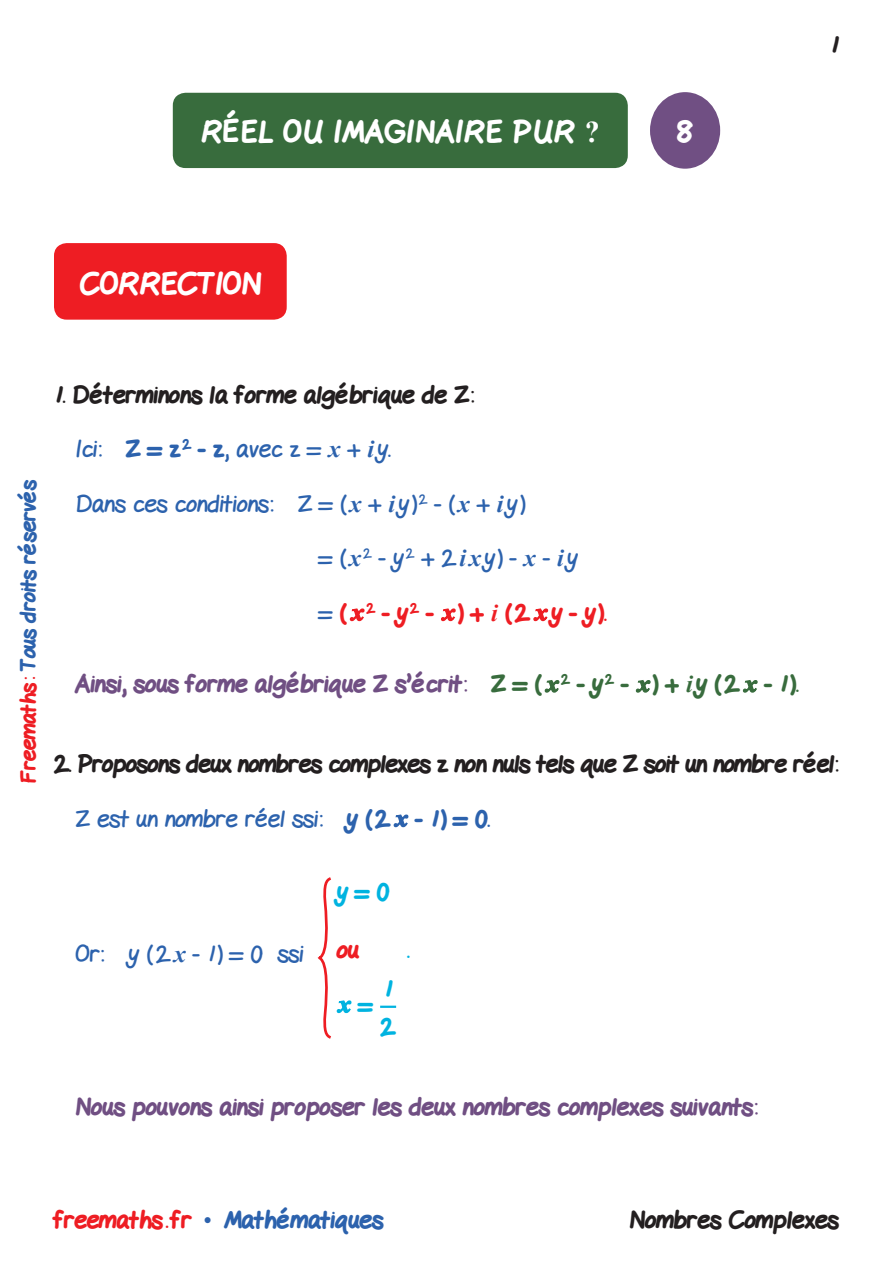
<style>
.page{position:relative;width:893px;height:1263px;background:#fff}
.page>*{position:absolute;margin:0;border:0;box-sizing:border-box;transform-origin:0 0}
.t1{font:800 30px "Gel Pen";letter-spacing:.02em;color:#fff}
.t2{font:800 30px "Gel Pen";color:#fff}
.t3{font:24px "Gel Pen";color:#2c62ad}
.t4{font:800 24px "Gel Pen";color:#704f83}
.t5{font:800 24px "Gel Pen";letter-spacing:-.02em;color:#231f20}
.t6{font:800 24px "Gel Pen";color:#231f20}
.t7{font:800 24px "Gel Pen";color:#2c62ad}
.t8{font:800 24px "Gel Pen";color:#ee1d23}
.t9{font:800 24px/37.5px "Gel Pen";color:#00b3e0}
.t10{font:800 21px "Gel Pen";letter-spacing:-.01em;color:#2c62ad}
.s1{font-family:"Times New Roman";font-weight:700}
.s2{color:#ee1d23}
.s3{font-weight:400}
.s4{font-weight:800}
.s5{font-family:"Times New Roman";font-weight:700;font-style:italic}
.s6{font-weight:400;color:#2c62ad}
.s7{color:#386c3d}
.s8{font-family:"Times New Roman";font-weight:700;font-style:italic;color:#386c3d}
.s9{font-family:"Times New Roman";font-weight:400}
</style>
<div class="page">
<div style="left:54px;top:243px;width:233px;height:77px;background:#ee1d23;border-radius:13px"></div>
<div style="left:173px;top:93px;width:455px;height:75px;background:#386c3d;border-radius:13px"></div>
<div style="left:650px;top:92px;width:70px;height:77px;background:#704f83;border-radius:50%"></div>
<svg style="left:349px;top:608px;width:16px;height:14px"></svg>
<svg style="left:441px;top:608px;width:15px;height:14px"></svg>
<svg style="left:533px;top:608px;width:16px;height:14px"></svg>
<svg style="left:544px;top:680px;width:16px;height:13px"></svg>
<svg style="left:635px;top:680px;width:16px;height:13px"></svg>
<svg style="left:742px;top:680px;width:16px;height:13px"></svg>
<svg style="left:393px;top:814px;width:16px;height:14px"></svg>
<svg style="left:380px;top:1006px;width:16px;height:2px"></svg>
<svg style="left:317px;top:877px;width:35px;height:162px"></svg>
<p class="t1" style="left:201px;top:109px;width:401px">RÉEL OU IMAGINAIRE PUR <span class="s1">?</span></p>
<p class="t1" style="left:676px;top:109px;width:18px">8</p>
<p class="t5" style="left:830px;top:26px;width:10px">1</p>
<p class="t2" style="left:80px;top:260px;width:183px">CORRECTION</p>
<p class="t10" style="left:12px;top:783px;width:305px;rotate:-90deg"><span class="s2">Freemaths:</span> Tous droits réservés</p>
<p class="t6" style="left:54px;top:376px;width:421px">1. Déterminons la forme algébrique de Z<span class="s3">:</span></p>
<p class="t3" style="left:75px;top:429px;width:317px">Ici: <span class="s4">Z = z</span><sup>2</sup> <span class="s4">- z</span>, avec z = <span class="s5">x</span> + <span class="s5">i</span> y.</p>
<p class="t3" style="left:75px;top:484px;width:451px">Dans ces conditions: Z = (<span class="s5">x</span> + <span class="s5">i</span> y )<sup>2</sup> - (<span class="s5">x</span> + <span class="s5">i</span> y )</p>
<p class="t3" style="left:319px;top:538px;width:260px">= (<span class="s5">x</span><sup>2</sup> - y<sup>2</sup> + 2<span class="s5">ix</span>y) - <span class="s5">x</span> - <span class="s5">i</span>y</p>
<p class="t8" style="left:319px;top:594px;width:289px"><span class="s6">=</span> ( <sup>2</sup> - y<sup>2</sup> - ) + <span class="s5">i</span> (2 y - y).</p>
<p class="t4" style="left:75px;top:665px;width:725px">Ainsi, sous forme algébrique Z s’écrit: <span class="s7">Z = (</span> <sup>2</sup> <span class="s7">- y</span><sup>2</sup> <span class="s7">- ) +</span> <span class="s8">i</span> <span class="s7">y (2 - 1).</span></p>
<p class="t5" style="left:54px;top:745px;width:786px">2. Proposons deux nombres complexes z non nuls tels que Z soit un nombre réel:</p>
<p class="t3" style="left:75px;top:799px;width:416px">Z est un nombre réel ssi: <span class="s4">y (2 - 1) = 0.</span></p>
<p class="t3" style="left:75px;top:934px;width:230px">Or: y (2<span class="s5">x</span> - 1) = 0 ssi</p>
<p class="t9" style="left:337px;top:871px;width:54px">y = 0</p>
<p class="t8" style="left:337px;top:931px;width:24px">ou</p>
<p class="t9" style="left:407px;top:929px;width:4px">.</p>
<p class="t9" style="left:380px;top:968px;width:17px">1<br>2</p>
<p class="t9" style="left:359px;top:984px;width:16px">=</p>
<p class="t4" style="left:75px;top:1087px;width:684px">Nous pouvons ainsi proposer les deux nombres complexes suivants:</p>
<p class="t7" style="left:54px;top:1201px;width:331px"><span class="s2">freemaths . fr</span> <span class="s9">•</span> Mathématiques</p>
<p class="t6" style="left:629px;top:1201px;width:211px">Nombres Complexes</p>
</div>
